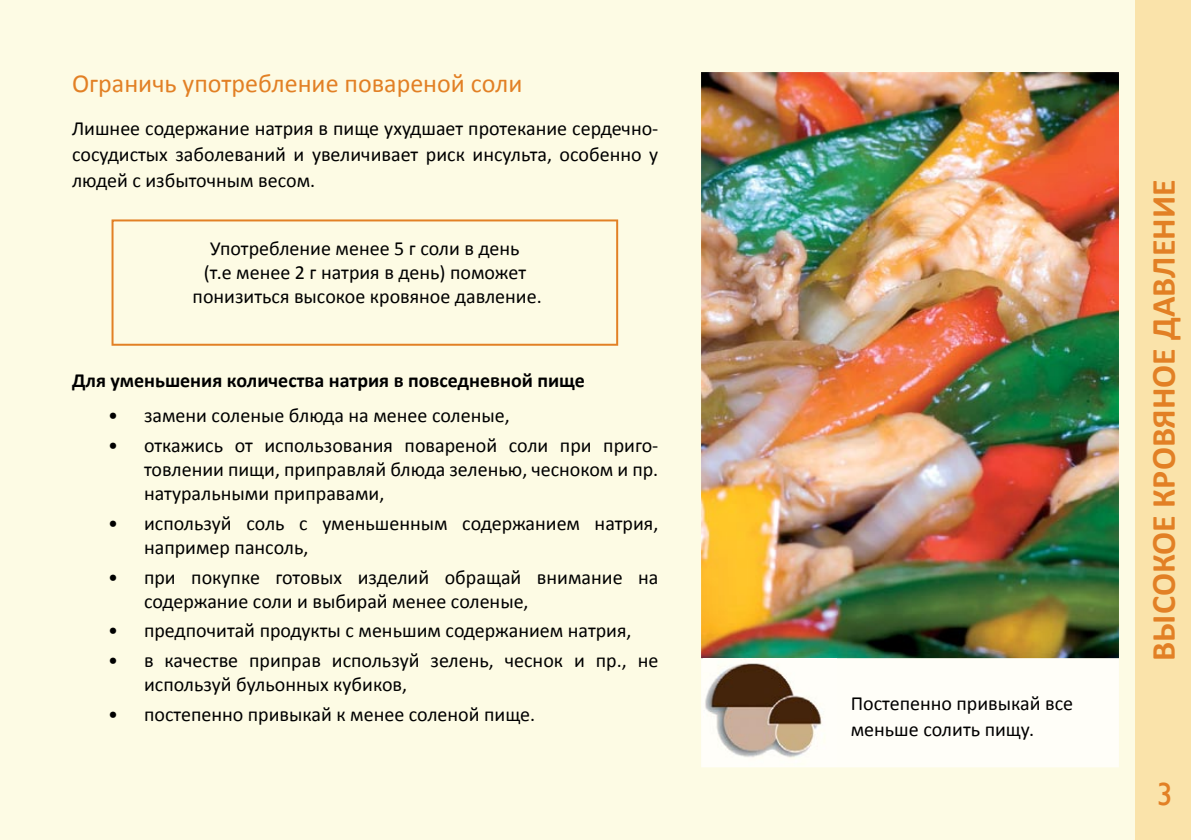
<style>
.page{position:relative;width:1191px;height:840px;background:#fff}
.page>*{position:absolute;margin:0;border:0;box-sizing:border-box;transform-origin:0 0}
.t1{font:700 34px "Calibri";color:#e28025}
.t2{font:32px "Gill Sans";color:#e28025}
.t3{font:26px "Calibri";color:#e28025}
.t4{font:20px/24px "Calibri";color:#000}
.t5{font:700 20px "Calibri";color:#000}
</style>
<div class="page">
<div style="left:0;top:0;width:1191px;height:839px;background:#fdfbe4"></div>
<div style="left:1135px;top:0;width:56px;height:839px;background:#fae3aa"></div>
<img style="left:701px;top:72px;width:418px;height:586px">
<div style="left:701px;top:658px;width:418px;height:108px;background:#fffef8"></div>
<img style="left:703px;top:656px;width:133px;height:109px">
<img style="left:703px;top:658px;width:133px;height:1px">
<svg style="left:111px;top:219px;width:507px;height:126px"></svg>
<h3 class="t3" style="left:72px;top:67px;width:452px">Ограничь употребление повареной соли</h3>
<p class="t4" style="left:72px;top:114px;width:588px;line-height:26px;text-align:justify">Лишнее содержание натрия в пище ухудшает протекание сердечно&shy;сосудистых заболеваний и увеличивает риск инсульта, особенно у людей с избыточным весом.</p>
<p class="t4" style="left:193px;top:235px;width:351px;text-align:center">Употребление менее 5 г соли в день<br>(т.е менее 2 г натрия в день) поможет понизиться высокое кровяное давление.</p>
<p class="t5" style="left:72px;top:368px;width:514px">Для уменьшения количества натрия в повседневной пище</p>
<p class="t4" style="left:108px;top:402px;width:403px">• замени соленые блюда на менее соленые,</p>
<p class="t4" style="left:144px;top:432px;width:516px;text-align:justify;text-indent:-36px">• откажись от использования повареной соли при приго&shy;товлении пищи, приправляй блюда зеленью, чесноком и пр. натуральными приправами,</p>
<p class="t4" style="left:144px;top:510px;width:516px;text-indent:-36px">• используй соль с уменьшенным содержанием натрия, например пансоль,</p>
<p class="t4" style="left:144px;top:563px;width:516px;text-indent:-36px">• при покупке готовых изделий обращай внимание на содержание соли и выбирай менее соленые,</p>
<p class="t4" style="left:108px;top:617px;width:525px">• предпочитай продукты с меньшим содержанием натрия,</p>
<p class="t4" style="left:144px;top:647px;width:516px;text-indent:-36px">• в качестве приправ используй зелень, чеснок и пр., не используй бульонных кубиков,</p>
<p class="t4" style="left:108px;top:700px;width:429px">• постепенно привыкай к менее соленой пище.</p>
<p class="t4" style="left:850px;top:689px;width:224px;line-height:26px">Постепенно привыкай все меньше солить пищу.</p>
<h1 class="t1" style="left:1142px;top:660px;width:482px;rotate:-90deg">ВЫСОКОЕ КРОВЯНОЕ ДАВЛЕНИЕ</h1>
<h2 class="t2" style="left:1157px;top:775px;width:17px">3</h2>
</div>
